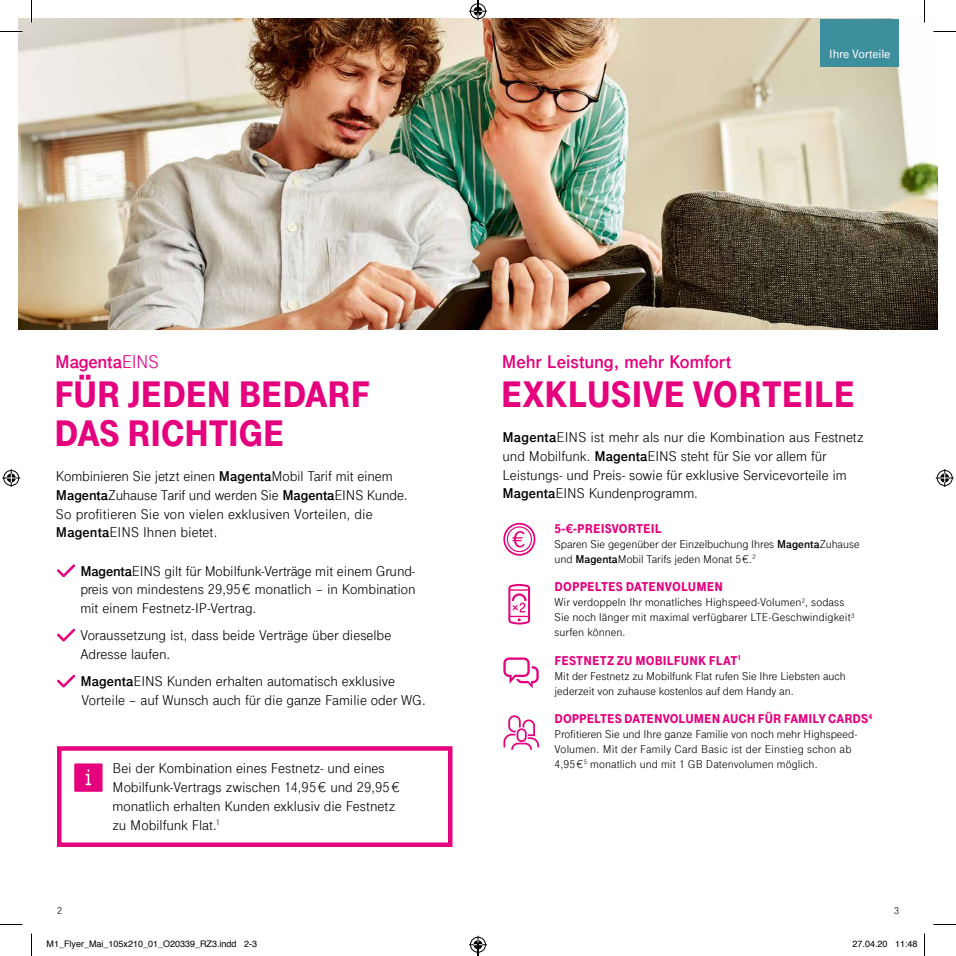
<style>
.page{position:relative;width:956px;height:956px;background:#fff}
.page>*{position:absolute;margin:0;border:0;box-sizing:border-box;transform-origin:0 0}
.t1{font:900 39px/39px "Tele Grotesk Next";letter-spacing:-.015em;color:#e5007d}
.t2{font:700 19.5px "Tele Grotesk Next";letter-spacing:-.01em;color:#e5007d}
.t3{font:15px/18.8px "Tele Grotesk Next";letter-spacing:-.005em;color:#000}
.t4{font:900 13.5px "Tele Grotesk Next";color:#e5007d}
.t5{font:500 12.75px "Tele Grotesk Next";letter-spacing:-.01em;color:#fff}
.t6{font:12px/15px "Tele Grotesk Next";color:#000}
.t7{font:10.5px "Tele Grotesk Next";color:#000}
.t8{font:9px "Helvetica";color:#000}
.s1{font-weight:400}
.s2{font-weight:700}
</style>
<div class="page">
<img style="left:19px;top:19px;width:918px;height:310px">
<svg style="left:503px;top:523px;width:32px;height:33px"></svg>
<svg style="left:503px;top:657px;width:36px;height:31px"></svg>
<svg style="left:503px;top:715px;width:36px;height:35px"></svg>
<div style="left:821px;top:19px;width:78px;height:47px;background:#3e8f9e"></div>
<svg style="left:57px;top:564px;width:18px;height:13px"></svg>
<svg style="left:57px;top:629px;width:18px;height:12px"></svg>
<svg style="left:57px;top:675px;width:18px;height:12px"></svg>
<svg style="left:508px;top:584px;width:22px;height:40px"></svg>
<svg style="left:57px;top:746px;width:396px;height:101px"></svg>
<hr style="left:923px;top:0;width:2px;height:23px;background:#fff">
<svg style="left:0;top:31px;width:22px;height:1px"></svg>
<svg style="left:933px;top:31px;width:23px;height:1px"></svg>
<svg style="left:0;top:924px;width:22px;height:1px"></svg>
<svg style="left:933px;top:924px;width:23px;height:1px"></svg>
<svg style="left:31px;top:0;width:1px;height:23px"></svg>
<svg style="left:31px;top:933px;width:1px;height:23px"></svg>
<svg style="left:924px;top:0;width:1px;height:23px"></svg>
<svg style="left:924px;top:933px;width:1px;height:23px"></svg>
<svg style="left:2px;top:469px;width:18px;height:18px"></svg>
<svg style="left:936px;top:469px;width:18px;height:18px"></svg>
<svg style="left:469px;top:0;width:18px;height:20px"></svg>
<svg style="left:469px;top:936px;width:18px;height:20px"></svg>
<p class="t5" style="left:829px;top:46px;width:63px">Ihre Vorteile</p>
<h2 class="t2" style="left:55px;top:350px;width:105px">Magenta<span class="s1">EINS</span></h2>
<h1 class="t1" style="left:54px;top:375px;width:317px">FÜR JEDEN BEDARF<br>DAS RICHTIGE</h1>
<p class="t3" style="left:56px;top:467px;width:353px">Kombinieren Sie jetzt einen <span class="s2">Magenta</span>Mobil Tarif mit einem <span class="s2">Magenta</span>Zuhause Tarif und werden Sie <span class="s2">Magenta</span>EINS Kunde.<br>So profitieren Sie von vielen exklusiven Vorteilen, die <span class="s2">Magenta</span>EINS Ihnen bietet.</p>
<p class="t3" style="left:80px;top:562px;width:337px;text-align:justify"><span class="s2">Magenta</span>EINS gilt für Mobilfunk-Verträge mit einem Grund&shy;preis von mindestens 29,95 € monatlich – in Kombination mit einem Festnetz-IP-Vertrag.</p>
<p class="t3" style="left:80px;top:626px;width:312px">Voraussetzung ist, dass beide Verträge über dieselbe<br>Adresse laufen.</p>
<p class="t3" style="left:80px;top:672px;width:347px"><span class="s2">Magenta</span>EINS Kunden erhalten automatisch exklusive<br>Vorteile – auf Wunsch auch für die ganze Familie oder WG.</p>
<p class="t3" style="left:113px;top:759px;width:289px">Bei der Kombination eines Festnetz- und eines Mobilfunk-Vertrags zwischen 14,95 € und 29,95 € monatlich erhalten Kunden exklusiv die Festnetz zu Mobilfunk Flat.<sup>1</sup></p>
<h2 class="t2" style="left:502px;top:350px;width:231px">Mehr Leistung, mehr Komfort</h2>
<h1 class="t1" style="left:501px;top:375px;width:356px">EXKLUSIVE VORTEILE</h1>
<p class="t3" style="left:502px;top:428px;width:363px"><span class="s2">Magenta</span>EINS ist mehr als nur die Kombination aus Festnetz und Mobilfunk. <span class="s2">Magenta</span>EINS steht für Sie vor allem für Leistungs- und Preis- sowie für exklusive Servicevorteile im <span class="s2">Magenta</span>EINS Kundenprogramm.</p>
<p class="t4" style="left:554px;top:521px;width:109px">5-€-PREISVORTEIL</p>
<p class="t6" style="left:554px;top:537px;width:307px">Sparen Sie gegenüber der Einzelbuchung Ihres <span class="s2">Magenta</span>Zuhause und <span class="s2">Magenta</span>Mobil Tarifs jeden Monat 5 €.<sup>2</sup></p>
<p class="t4" style="left:554px;top:579px;width:170px">DOPPELTES DATENVOLUMEN</p>
<p class="t6" style="left:554px;top:595px;width:302px">Wir verdoppeln Ihr monatliches Highspeed-Volumen<sup>2</sup>, sodass<br>Sie noch länger mit maximal verfügbarer LTE-Geschwindigkeit<sup>3 </sup>surfen können.</p>
<p class="t4" style="left:554px;top:653px;width:188px">FESTNETZ ZU MOBILFUNK FLAT<sup>1</sup></p>
<p class="t6" style="left:554px;top:669px;width:293px">Mit der Festnetz zu Mobilfunk Flat rufen Sie Ihre Liebsten auch jederzeit von zuhause kostenlos auf dem Handy an.</p>
<p class="t4" style="left:554px;top:711px;width:319px">DOPPELTES DATENVOLUMEN AUCH FÜR FAMILY CARDS<sup>4</sup></p>
<p class="t6" style="left:554px;top:727px;width:304px">Profitieren Sie und Ihre ganze Familie von noch mehr Highspeed-<br>Volumen. Mit der Family Card Basic ist der Einstieg schon ab<br>4,95 €<sup>5</sup> monatlich und mit 1 GB Datenvolumen möglich.</p>
<p class="t7" style="left:57px;top:905px;width:7px">2</p>
<p class="t7" style="left:894px;top:905px;width:7px">3</p>
<p class="t8" style="left:46px;top:937px;width:212px">M1_Flyer_Mai_105x210_01_O20339_RZ3.indd 2-3</p>
<p class="t8" style="left:852px;top:937px;width:67px">27.04.20 11:48</p>
</div>
